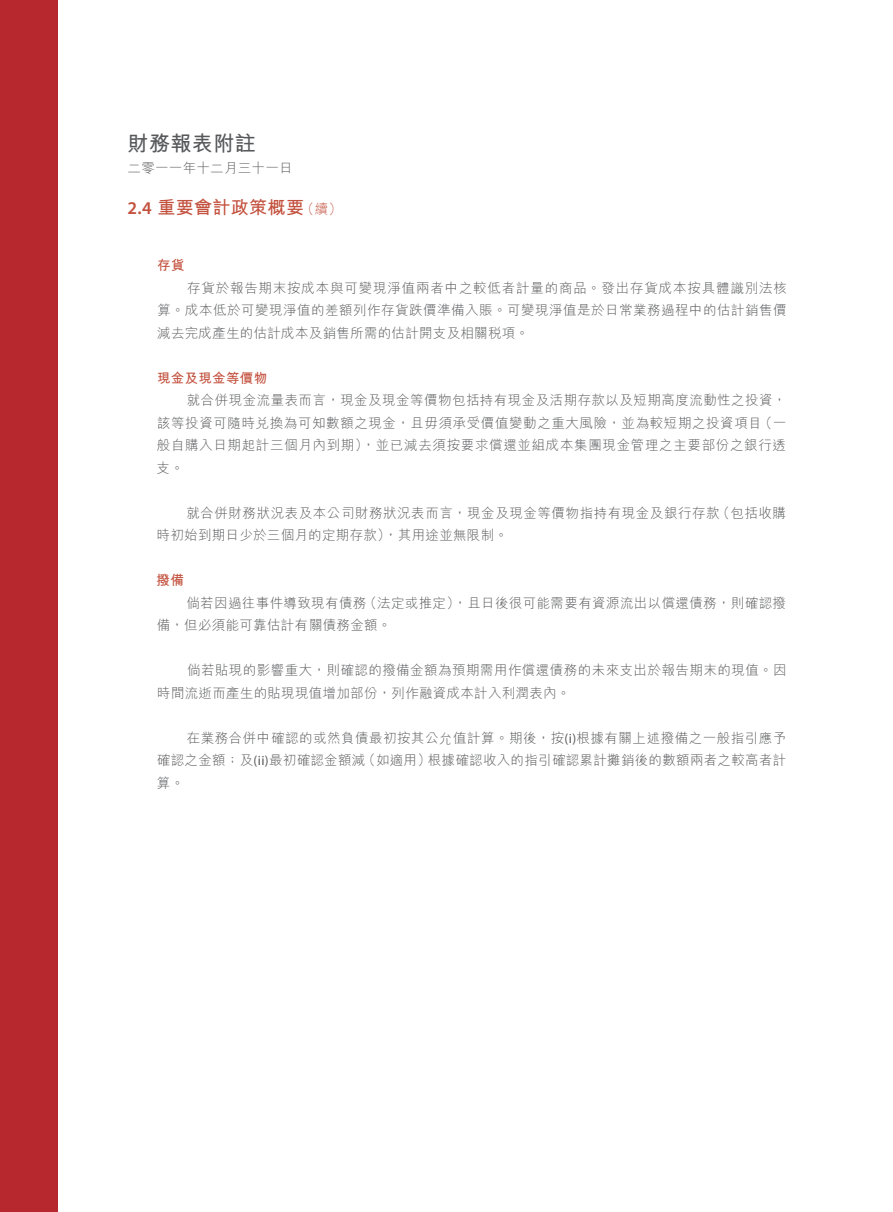
<style>
.page{position:relative;width:893px;height:1212px;background:#fff}
.page>*{position:absolute;margin:0;border:0;box-sizing:border-box;transform-origin:0 0}
.t1{font:700 21px "M Hei HK";letter-spacing:.02em;color:#57585a}
.t2{font:700 18px "M Hei HK";letter-spacing:.02em;color:#c3513e}
.t3{font:300 13.5px/22.5px "M Hei HK";letter-spacing:.03em;color:#57585a;text-align:justify}
.t4{font:700 13.5px "M Hei HK";letter-spacing:.02em;color:#c3513e}
.s1{font-family:"Myriad Pro";font-weight:600}
.s2{font-weight:300;font-size:13.5px}
.s3{font-family:"Myriad Pro";font-weight:400}
</style>
<div class="page">
<div style="left:0;top:0;width:57px;height:1212px;background:#b7282e"></div>
<h1 class="t1" style="left:128px;top:128px;width:130px">財務報表附註</h1>
<p class="t3" style="left:128px;top:156px;width:167px">二零一一年十二月三十一日</p>
<h2 class="t2" style="left:128px;top:194px;width:216px"><span class="s1">2.4</span> 重要會計政策概要<span class="s2">（續）</span></h2>
<p class="t4" style="left:157px;top:255px;width:29px">存貨</p>
<p class="t3" style="left:157px;top:276px;width:631px;text-indent:30px">存貨於報告期末按成本與可變現淨值兩者中之較低者計量的商品。發出存貨成本按具體識別法核算。成本低於可變現淨值的差額列作存貨跌價準備入賬。可變現淨值是於日常業務過程中的估計銷售價減去完成產生的估計成本及銷售所需的估計開支及相關稅項。</p>
<p class="t4" style="left:157px;top:368px;width:111px">現金及現金等價物</p>
<p class="t3" style="left:157px;top:388px;width:631px;text-indent:30px">就合併現金流量表而言，現金及現金等價物包括持有現金及活期存款以及短期高度流動性之投資，該等投資可隨時兌換為可知數額之現金，且毋須承受價值變動之重大風險，並為較短期之投資項目（一般自購入日期起計三個月內到期），並已減去須按要求償還並組成本集團現金管理之主要部份之銀行透支。</p>
<p class="t3" style="left:157px;top:501px;width:631px;text-indent:30px">就合併財務狀況表及本公司財務狀況表而言，現金及現金等價物指持有現金及銀行存款（包括收購時初始到期日少於三個月的定期存款），其用途並無限制。</p>
<p class="t4" style="left:157px;top:570px;width:29px">撥備</p>
<p class="t3" style="left:157px;top:591px;width:631px;text-indent:30px">倘若因過往事件導致現有債務（法定或推定），且日後很可能需要有資源流出以償還債務，則確認撥備，但必須能可靠估計有關債務金額。</p>
<p class="t3" style="left:157px;top:658px;width:631px;text-indent:30px">倘若貼現的影響重大，則確認的撥備金額為預期需用作償還債務的未來支出於報告期末的現值。因時間流逝而產生的貼現現值增加部份，列作融資成本計入利潤表內。</p>
<p class="t3" style="left:157px;top:726px;width:631px;text-indent:30px">在業務合併中確認的或然負債最初按其公允值計算。期後，按<span class="s3">(i)</span>根據有關上述撥備之一般指引應予確認之金額；及<span class="s3">(ii)</span>最初確認金額減（如適用）根據確認收入的指引確認累計攤銷後的數額兩者之較高者計算。</p>
</div>
